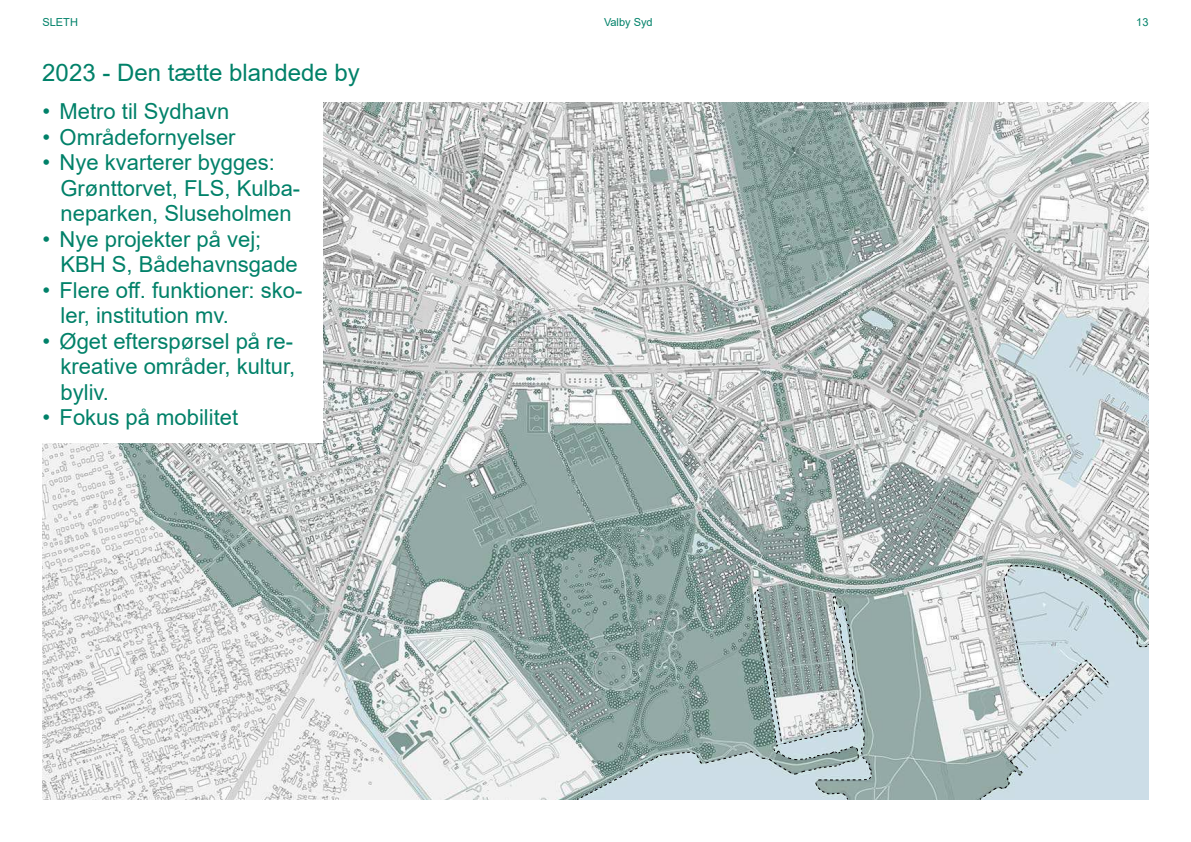
<style>
.page{position:relative;width:1191px;height:842px;background:#fff}
.page>*{position:absolute;margin:0;border:0;box-sizing:border-box;transform-origin:0 0}
.t1{font:24px "Arial";color:#008169}
.t2{font:22px/25.5px "Arial";color:#008169}
.t3{font:11px "Arial";color:#008169}
</style>
<div class="page">
<img style="left:43px;top:102px;width:1105px;height:697px">
<svg style="left:577px;top:590px;width:294px;height:210px"></svg>
<svg style="left:979px;top:565px;width:169px;height:235px"></svg>
<div style="left:42px;top:98px;width:281px;height:344px;background:#fff"></div>
<p class="t3" style="left:43px;top:17px;width:37px">SLETH</p>
<p class="t3" style="left:604px;top:17px;width:50px">Valby Syd</p>
<p class="t3" style="left:1136px;top:17px;width:14px">13</p>
<p class="t1" style="left:42px;top:63px;width:319px">2023 - Den tætte blandede by</p>
<p class="t2" style="left:43px;top:100px;width:188px">• Metro til Sydhavn</p>
<p class="t2" style="left:43px;top:126px;width:195px">• Områdefornyelser</p>
<p class="t2" style="left:61px;top:151px;width:241px;text-indent:-18px">• Nye kvarterer bygges:<br>Grønttorvet, FLS, Kulba&shy;neparken, Sluseholmen</p>
<p class="t2" style="left:61px;top:228px;width:239px;text-indent:-18px">• Nye projekter på vej;<br>KBH S, Bådehavnsgade</p>
<p class="t2" style="left:61px;top:279px;width:243px;text-indent:-18px">• Flere off. funktioner: sko&shy;ler, institution mv.</p>
<p class="t2" style="left:61px;top:330px;width:236px;text-align:justify;text-indent:-18px">• Øget efterspørsel på re&shy;kreative områder, kultur, byliv.</p>
<p class="t2" style="left:43px;top:407px;width:197px">• Fokus på mobilitet</p>
</div>
